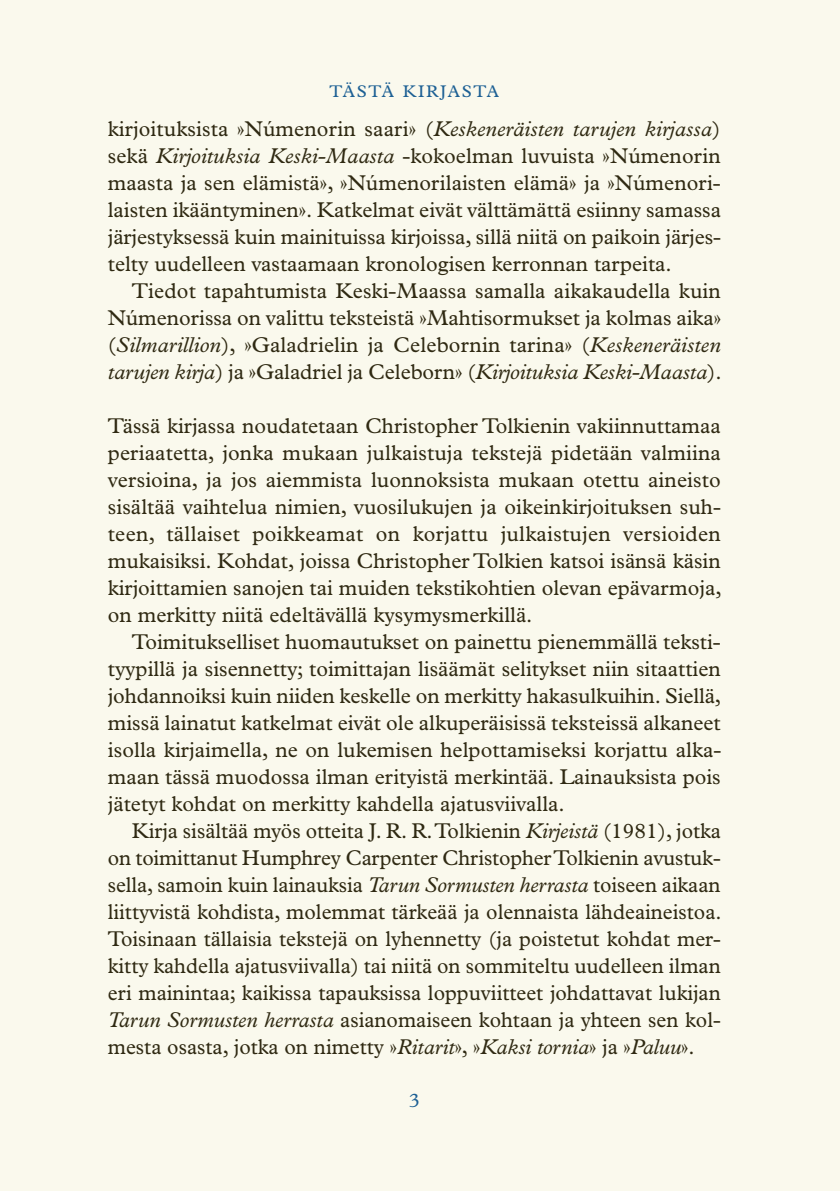
<style>
.page{position:relative;width:840px;height:1191px;background:#fff}
.page>*{position:absolute;margin:0;border:0;box-sizing:border-box;transform-origin:0 0}
.t1{font:21.6px/27px "Plantin MT Pro";color:#2f2912;text-align:justify}
.t2{font:20px "Plantin MT Pro";color:#1d6094}
.t3{font:17px "Plantin MT Pro";color:#1d6094}
.s1{font-style:italic}
</style>
<div class="page">
<div style="left:0;top:0;width:839px;height:1191px;background:#faf9ed"></div>
<p class="t3" style="left:329px;top:81px;width:14px">tästä</p>
<p class="t3" style="left:402px;top:81px;width:13px">kirjasta</p>
<p class="t1" style="left:108px;top:115px;width:614px">kirjoituksista »Númenorin saari» (<span class="s1">Keskeneräisten tarujen kirjassa</span>) sekä <span class="s1">Kirjoituksia Keski-Maasta</span> -kokoelman luvuista »Númenorin maasta ja sen elämistä», »Númenorilaisten elämä» ja »Númenori&shy;laisten ikääntyminen». Katkelmat eivät välttämättä esiinny samassa järjestyksessä kuin mainituissa kirjoissa, sillä niitä on paikoin järjes&shy;telty uudelleen vastaamaan kronologisen kerronnan tarpeita.</p>
<p class="t1" style="left:108px;top:277px;width:615px;text-indent:24px">Tiedot tapahtumista Keski-Maassa samalla aikakaudella kuin Númenorissa on valittu teksteistä »Mahtisormukset ja kolmas aika» (<span class="s1">Silmarillion</span>), »Galadrielin ja Celebornin tarina» (<span class="s1">Keskeneräisten tarujen kirja</span>) ja »Galadriel ja Celeborn» (<span class="s1">Kirjoituksia Keski-Maasta</span>).</p>
<p class="t1" style="left:108px;top:412px;width:615px">Tässä kirjassa noudatetaan Christopher Tolkienin vakiinnuttamaa periaatetta, jonka mukaan julkaistuja tekstejä pidetään valmiina versioina, ja jos aiemmista luonnoksista mukaan otettu aineisto sisältää vaihtelua nimien, vuosilukujen ja oikeinkirjoituksen suh&shy;teen, tällaiset poikkeamat on korjattu julkaistujen versioiden mukaisiksi. Kohdat, joissa Christopher Tolkien katsoi isänsä käsin kirjoittamien sanojen tai muiden tekstikohtien olevan epävarmoja, on merkitty niitä edeltävällä kysymysmerkillä.</p>
<p class="t1" style="left:108px;top:629px;width:614px;text-indent:24px">Toimitukselliset huomautukset on painettu pienemmällä teksti&shy;tyypillä ja sisennetty; toimittajan lisäämät selitykset niin sitaattien johdannoiksi kuin niiden keskelle on merkitty hakasulkuihin. Siellä, missä lainatut katkelmat eivät ole alkuperäisissä teksteissä alkaneet isolla kirjaimella, ne on lukemisen helpottamiseksi korjattu alka&shy;maan tässä muodossa ilman erityistä merkintää. Lainauksista pois jätetyt kohdat on merkitty kahdella ajatusviivalla.</p>
<p class="t1" style="left:108px;top:817px;width:615px;text-indent:24px">Kirja sisältää myös otteita J. R. R. Tolkienin <span class="s1">Kirjeistä</span> (1981), jotka on toimittanut Humphrey Carpenter Christopher Tolkienin avustuk&shy;sella, samoin kuin lainauksia <span class="s1">Tarun Sormusten herrasta</span> toiseen aikaan liittyvistä kohdista, molemmat tärkeää ja olennaista lähdeaineistoa.<br>Toisinaan tällaisia tekstejä on lyhennetty (ja poistetut kohdat mer&shy;kitty kahdella ajatusviivalla) tai niitä on sommiteltu uudelleen ilman eri mainintaa; kaikissa tapauksissa loppuviitteet johdattavat lukijan <span class="s1">Tarun Sormusten herrasta</span> asianomaiseen kohtaan ja yhteen sen kol&shy;mesta osasta, jotka on nimetty »<span class="s1">Ritarit</span>», »<span class="s1">Kaksi tornia</span>» ja »<span class="s1">Paluu</span>».</p>
<p class="t2" style="left:408px;top:1088px;width:13px">3</p>
</div>
